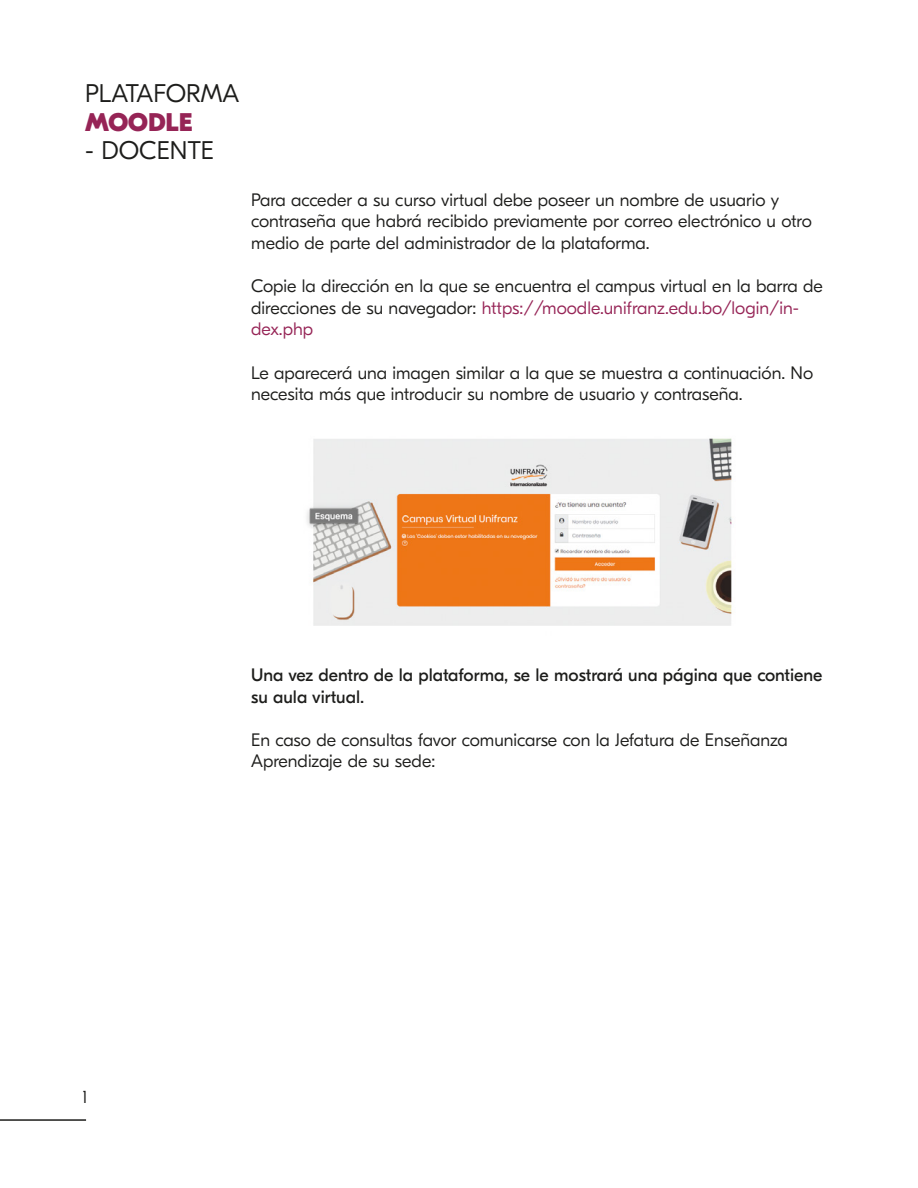
<style>
.page{position:relative;width:918px;height:1188px;background:#fff}
.page>*{position:absolute;margin:0;border:0;box-sizing:border-box;transform-origin:0 0}
.t1{font:300 25.5px "GT Eesti Pro Display";color:#1d1d1b}
.t2{font:800 25.5px "GT Eesti Pro Display";color:#962456}
.t3{font:300 18px/21.6px "GT Eesti Pro Display";color:#1d1d1b}
.t4{font:18px/21.6px "GT Eesti Pro Display";color:#1d1d1b}
.s1{color:#962456}
</style>
<div class="page">
<hr style="left:0;top:1119px;width:86px;height:2px;background:#1d1d1b">
<img style="left:307px;top:438px;width:425px;height:188px">
<h1 class="t1" style="left:85px;top:80px;width:156px">PLATAFORMA</h1>
<h1 class="t2" style="left:85px;top:108px;width:109px">MOODLE</h1>
<h1 class="t1" style="left:85px;top:137px;width:130px">- DOCENTE</h1>
<p class="t3" style="left:251px;top:189px;width:562px">Para acceder a su curso virtual debe poseer un nombre de usuario y contraseña que habrá recibido previamente por correo electrónico u otro medio de parte del administrador de la plataforma.</p>
<p class="t3" style="left:251px;top:276px;width:573px">Copie la dirección en la que se encuentra el campus virtual en la barra de direcciones de su navegador: <span class="s1">https://moodle.unifranz.edu.bo/login/in&shy;dex.php</span></p>
<p class="t3" style="left:251px;top:362px;width:563px">Le aparecerá una imagen similar a la que se muestra a continuación. No necesita más que introducir su nombre de usuario y contraseña.</p>
<p class="t4" style="left:251px;top:665px;width:573px">Una vez dentro de la plataforma, se le mostrará una página que contiene su aula virtual.</p>
<p class="t3" style="left:251px;top:729px;width:538px">En caso de consultas favor comunicarse con la Jefatura de Enseñanza<br>Aprendizaje de su sede:</p>
<p class="t3" style="left:82px;top:1086px;width:7px">1</p>
</div>
